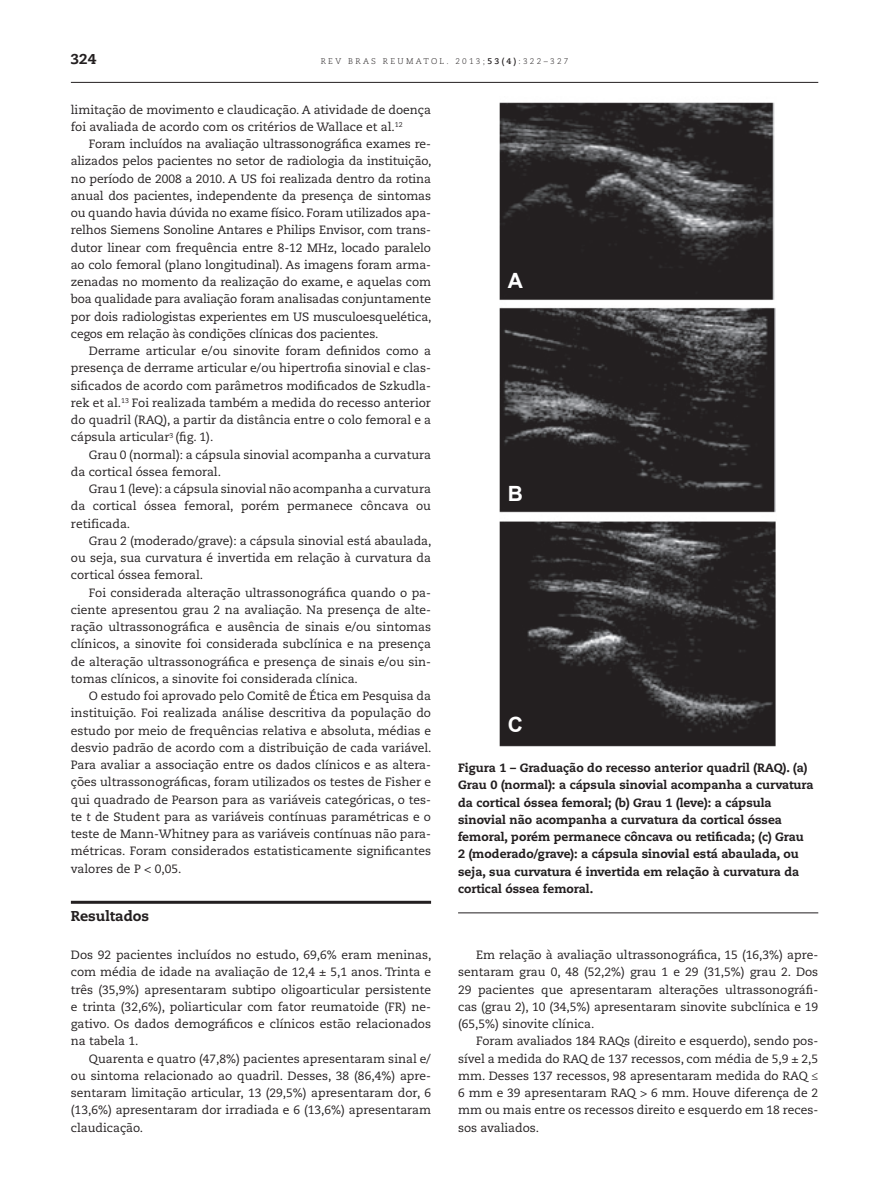
<style>
.page{position:relative;width:896px;height:1193px;background:#fff}
.page>*{position:absolute;margin:0;border:0;box-sizing:border-box;transform-origin:0 0}
.t1{font:700 21px "Arial";color:#fff}
.t2{font:800 14.25px "Caecilia LT Std";color:#231f20}
.t3{font:12px/17.2px "Caecilia LT Std";color:#231f20;text-align:justify}
.t4{font:800 12px/17.2px "Caecilia LT Std";color:#231f20}
.t5{font:300 8.25px "Caecilia LT Std";letter-spacing:.28em;color:#231f20}
.s1{font-weight:700}
.s2{font-style:italic}
</style>
<div class="page">
<hr style="left:71px;top:82px;width:747px;height:1px;background:#231f20">
<hr style="left:71px;top:901px;width:360px;height:3px;background:#231f20">
<img style="left:500px;top:102px;width:276px;height:645px">
<hr style="left:458px;top:913px;width:360px;height:1px;background:#231f20">
<p class="t2" style="left:71px;top:53px;width:27px">324</p>
<p class="t5" style="left:320px;top:57px;width:249px">REV BRAS REUMATOL. 2013;<span class="s1">53(4)</span>:322–327</p>
<p class="t3" style="left:71px;top:102px;width:361px">limitação de movimento e claudicação. A atividade de doença foi avaliada de acordo com os critérios de Wallace et al.<sup>12</sup></p>
<p class="t3" style="left:71px;top:136px;width:362px;text-indent:18px">Foram incluídos na avaliação ultrassonográfica exames re&shy;alizados pelos pacientes no setor de radiologia da instituição, no período de 2008 a 2010. A US foi realizada dentro da rotina anual dos pacientes, independente da presença de sintomas ou quando havia dúvida no exame físico. Foram utilizados apa&shy;relhos Siemens Sonoline Antares e Philips Envisor, com trans&shy;dutor linear com frequência entre 8-12 MHz, locado paralelo ao colo femoral (plano longitudinal). As imagens foram arma&shy;zenadas no momento da realização do exame, e aquelas com boa qualidade para avaliação foram analisadas conjuntamente por dois radiologistas experientes em US musculoesquelética, cegos em relação às condições clínicas dos pacientes.</p>
<p class="t3" style="left:71px;top:343px;width:361px;text-indent:18px">Derrame articular e/ou sinovite foram definidos como a presença de derrame articular e/ou hipertrofia sinovial e clas&shy;sificados de acordo com parâmetros modificados de Szkudla&shy;rek et al.<sup>13</sup> Foi realizada também a medida do recesso anterior do quadril (RAQ), a partir da distância entre o colo femoral e a cápsula articular<sup>3</sup> (fig. 1).</p>
<p class="t3" style="left:71px;top:447px;width:361px;text-indent:18px">Grau 0 (normal): a cápsula sinovial acompanha a curvatura da cortical óssea femoral.</p>
<p class="t3" style="left:71px;top:481px;width:361px;text-indent:18px">Grau 1 (leve): a cápsula sinovial não acompanha a curvatura da cortical óssea femoral, porém permanece côncava ou retificada.</p>
<p class="t3" style="left:71px;top:533px;width:362px;text-indent:18px">Grau 2 (moderado/grave): a cápsula sinovial está abaulada, ou seja, sua curvatura é invertida em relação à curvatura da cortical óssea femoral.</p>
<p class="t3" style="left:71px;top:585px;width:361px;text-indent:18px">Foi considerada alteração ultrassonográfica quando o pa&shy;ciente apresentou grau 2 na avaliação. Na presença de alte&shy;ração ultrassonográfica e ausência de sinais e/ou sintomas clínicos, a sinovite foi considerada subclínica e na presença de alteração ultrassonográfica e presença de sinais e/ou sin&shy;tomas clínicos, a sinovite foi considerada clínica.</p>
<p class="t3" style="left:71px;top:688px;width:362px;text-indent:18px">O estudo foi aprovado pelo Comitê de Ética em Pesquisa da instituição. Foi realizada análise descritiva da população do estudo por meio de frequências relativa e absoluta, médias e desvio padrão de acordo com a distribuição de cada variável.<br>Para avaliar a associação entre os dados clínicos e as altera&shy;ções ultrassonográficas, foram utilizados os testes de Fisher e qui quadrado de Pearson para as variáveis categóricas, o tes&shy;te <span class="s2">t</span> de Student para as variáveis contínuas paramétricas e o teste de Mann-Whitney para as variáveis contínuas não para&shy;métricas. Foram considerados estatisticamente significantes valores de P &lt; 0,05.</p>
<p class="t2" style="left:71px;top:910px;width:80px">Resultados</p>
<p class="t3" style="left:71px;top:947px;width:362px">Dos 92 pacientes incluídos no estudo, 69,6% eram meninas, com média de idade na avaliação de 12,4 ± 5,1 anos. Trinta e três (35,9%) apresentaram subtipo oligoarticular persistente e trinta (32,6%), poliarticular com fator reumatoide (FR) ne&shy;gativo. Os dados demográficos e clínicos estão relacionados na tabela 1.</p>
<p class="t3" style="left:71px;top:1051px;width:361px;text-indent:18px">Quarenta e quatro (47,8%) pacientes apresentaram sinal e/ ou sintoma relacionado ao quadril. Desses, 38 (86,4%) apre&shy;sentaram limitação articular, 13 (29,5%) apresentaram dor, 6 (13,6%) apresentaram dor irradiada e 6 (13,6%) apresentaram claudicação.</p>
<h1 class="t1" style="left:508px;top:269px;width:17px">A</h1>
<h1 class="t1" style="left:508px;top:482px;width:17px">B</h1>
<h1 class="t1" style="left:508px;top:713px;width:17px">C</h1>
<p class="t4" style="left:458px;top:760px;width:357px">Figura 1 – Graduação do recesso anterior quadril (RAQ). (a)<br>Grau 0 (normal): a cápsula sinovial acompanha a curvatura da cortical óssea femoral; (b) Grau 1 (leve): a cápsula sinovial não acompanha a curvatura da cortical óssea femoral, porém permanece côncava ou retificada; (c) Grau 2 (moderado/grave): a cápsula sinovial está abaulada, ou seja, sua curvatura é invertida em relação à curvatura da cortical óssea femoral.</p>
<p class="t3" style="left:458px;top:947px;width:361px;text-indent:18px">Em relação à avaliação ultrassonográfica, 15 (16,3%) apre&shy;sentaram grau 0, 48 (52,2%) grau 1 e 29 (31,5%) grau 2. Dos 29 pacientes que apresentaram alterações ultrassonográfi&shy;cas (grau 2), 10 (34,5%) apresentaram sinovite subclínica e 19 (65,5%) sinovite clínica.</p>
<p class="t3" style="left:458px;top:1033px;width:361px;text-indent:18px">Foram avaliados 184 RAQs (direito e esquerdo), sendo pos&shy;sível a medida do RAQ de 137 recessos, com média de 5,9 ± 2,5 mm. Desses 137 recessos, 98 apresentaram medida do RAQ ≤ 6 mm e 39 apresentaram RAQ &gt; 6 mm. Houve diferença de 2 mm ou mais entre os recessos direito e esquerdo em 18 reces&shy;sos avaliados.</p>
</div>
